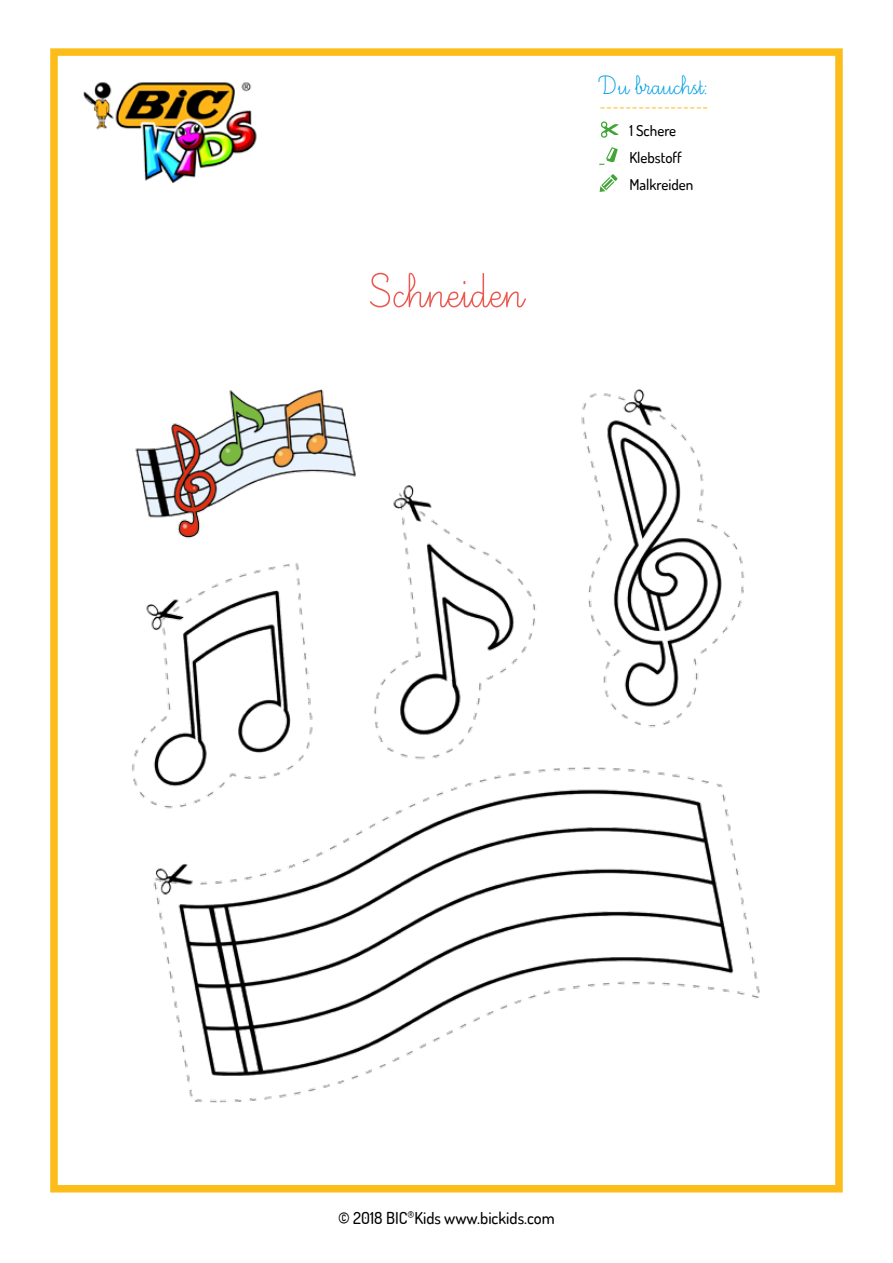
<style>
.page{position:relative;width:893px;height:1263px;background:#fff}
.page>*{position:absolute;margin:0;border:0;box-sizing:border-box;transform-origin:0 0}
.t1{font:60px "Ecriture A Romain Orne";color:#eb5850}
.t2{font:33px "Ecriture A Romain Orne";color:#009fe3}
.t3{font:18px "Minion Pro";color:#fcbd1b}
.t4{font:500 16.5px "Dosis";color:#000}
.t5{font:500 15px/27px "Dosis";color:#000}
</style>
<div class="page">
<div style="left:50px;top:48px;width:793px;height:1144px;border:8px solid #fcbd1b"></div>
<img style="left:83px;top:82px;width:174px;height:101px">
<svg style="left:600px;top:174px;width:17px;height:18px"></svg>
<svg style="left:600px;top:121px;width:19px;height:17px"></svg>
<svg style="left:599px;top:147px;width:19px;height:18px"></svg>
<img style="left:132px;top:389px;width:628px;height:714px">
<h1 class="t1" style="left:370px;top:262px;width:155px">Schneiden</h1>
<h2 class="t2" style="left:600px;top:69px;width:110px">Du brauchst:</h2>
<p class="t3" style="left:600px;top:94px;width:110px">-----------------</p>
<p class="t5" style="left:629px;top:116px;width:65px">1 Schere<br>Klebstoff<br>Malkreiden</p>
<p class="t4" style="left:338px;top:1207px;width:218px">© 2018 BIC<sup>®</sup>Kids www.bickids.com</p>
</div>
